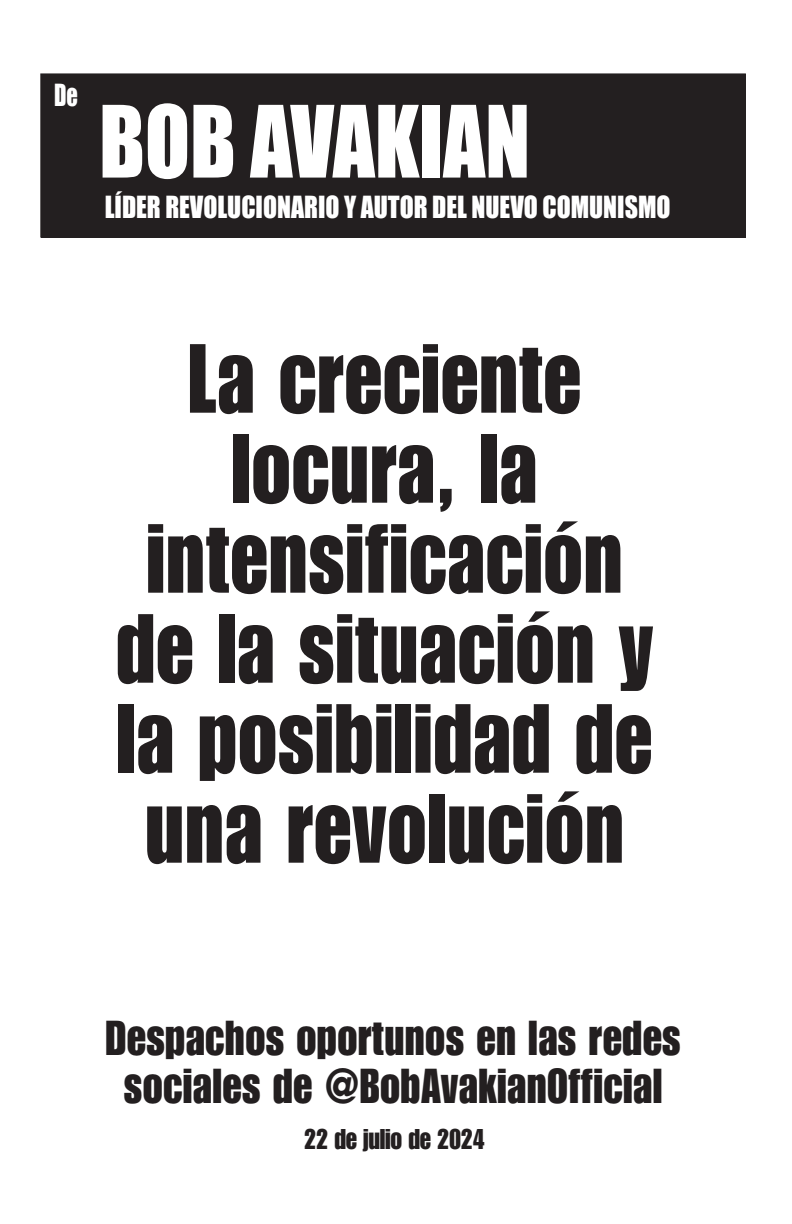
<style>
.page{position:relative;width:792px;height:1224px;background:#fff}
.page>*{position:absolute;margin:0;border:0;box-sizing:border-box;transform-origin:0 0}
.Headline{font:96px/90px "Impact LT Std";letter-spacing:.01em;color:#231f20;text-align:center;scale:.88 1}
.Heading_1{font:92px "Impact";color:#fff;scale:.9 1}
.Headline-2{font:48px/48px "Impact LT Std";letter-spacing:.01em;color:#231f20;text-align:center;scale:.9 1}
.Heading_1-2{font:28px "Impact";color:#fff;scale:.92 1}
.Headline-3{font:28px "Impact LT Std";letter-spacing:-.01em;color:#231f20;scale:.9 1}
.Heading_1-3{font:28px "Impact";color:#fff;scale:.8 1}
</style>
<div class="page">
<div style="left:41px;top:74px;width:704px;height:163px;background:#231f20"></div>
<div style="left:40px;top:73px;width:706px;height:165px;border:1px solid #231f20"></div>
<p class="Heading_1-3" style="left:54px;top:73px;width:31px">De</p>
<p class="Heading_1" style="left:99px;top:70px;width:480px">BOB AVAKIAN</p>
<p class="Heading_1-2" style="left:105px;top:185px;width:616px">LÍDER REVOLUCIONARIO Y AUTOR DEL NUEVO COMUNISMO</p>
<p class="Headline" style="left:116px;top:333px;width:612px">La creciente locura, la intensificación de la situación y la posibilidad de una revolución</p>
<p class="Headline-2" style="left:106px;top:1014px;width:641px">Despachos oportunos en las redes sociales de @BobAvakianOfficial</p>
<p class="Headline-3" style="left:304px;top:1123px;width:202px">22 de julio de 2024</p>
</div>
